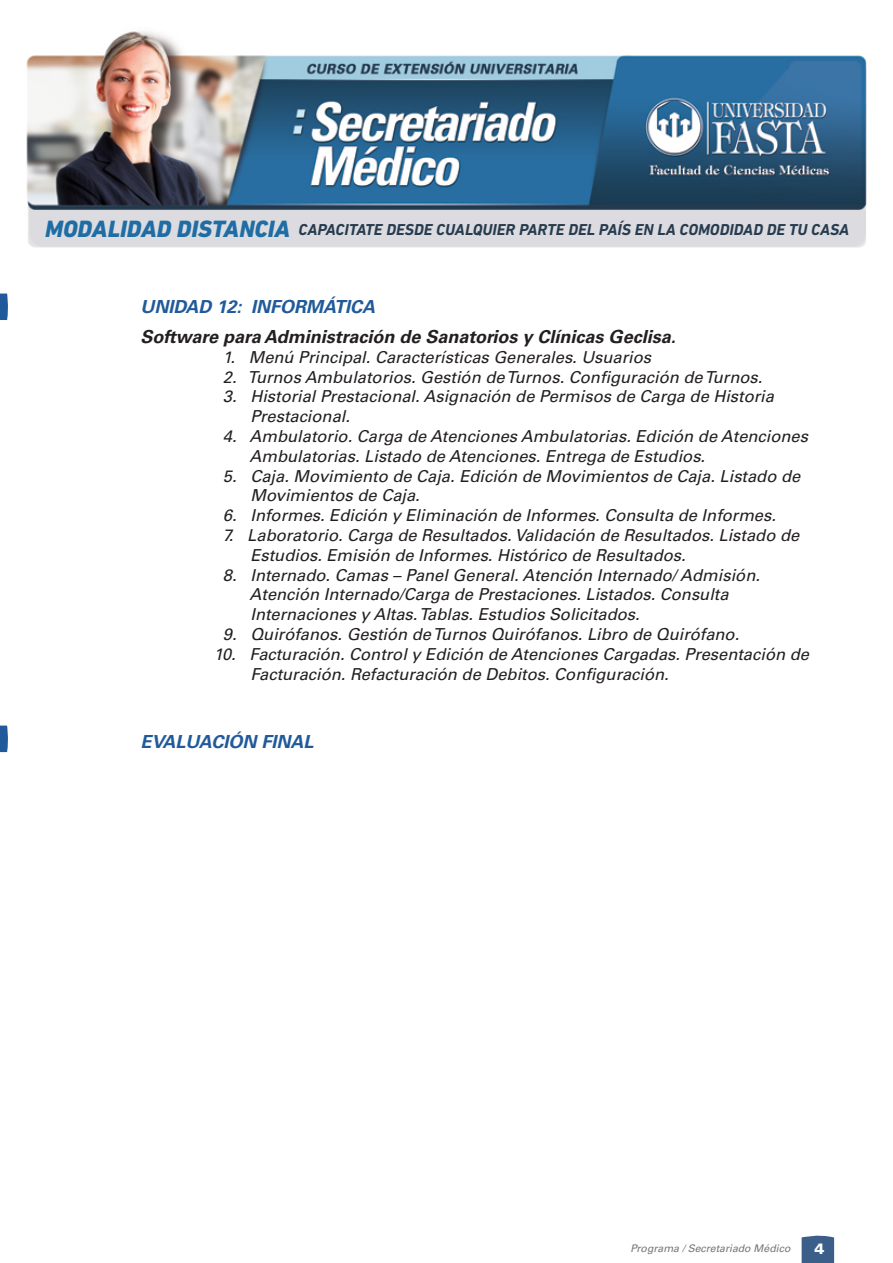
<style>
.page{position:relative;width:893px;height:1263px;background:#fff}
.page>*{position:absolute;margin:0;border:0;box-sizing:border-box;transform-origin:0 0}
.t1{font:italic 700 18px "Univers LT Std";color:#231f20}
.t2{font:italic 700 18px "Univers LT Std";color:#215a9a}
.t3{font:italic 16.5px/19.8px "Univers LT Std";color:#231f20}
.t4{font:italic 700 16.05px "DIN Next LT Pro";color:#273c4f}
.t5{font:900 15px "Univers LT Std";color:#fff}
.t6{font:italic 10.5px "Univers LT Std";color:#74777b}
.s1{font-weight:800;font-size:24px;color:#1e6da4}
</style>
<div class="page">
<svg style="left:0;top:293px;width:8px;height:27px"></svg>
<svg style="left:801px;top:1235px;width:33px;height:28px"></svg>
<svg style="left:0;top:725px;width:8px;height:27px"></svg>
<img style="left:26px;top:31px;width:841px;height:217px">
<div style="left:29px;top:210px;width:837px;height:37px;background:#dcdbe0"></div>
<p class="t4" style="left:45px;top:220px;width:805px"><span class="s1">MODALIDAD DISTANCIA</span> CAPACITATE DESDE CUALQUIER PARTE DEL PAÍS EN LA COMODIDAD DE TU CASA</p>
<p class="t2" style="left:140px;top:296px;width:236px">UNIDAD 12: INFORMÁTICA</p>
<p class="t1" style="left:140px;top:326px;width:537px">Software para Administración de Sanatorios y Clínicas Geclisa.</p>
<p class="t3" style="left:223px;top:347px;width:430px">1. Menú Principal. Características Generales. Usuarios</p>
<p class="t3" style="left:223px;top:367px;width:541px">2. Turnos Ambulatorios. Gestión de Turnos. Configuración de Turnos.</p>
<p class="t3" style="left:250px;top:387px;width:525px;text-indent:-28px">3. Historial Prestacional. Asignación de Permisos de Carga de Historia<br>Prestacional.</p>
<p class="t3" style="left:250px;top:427px;width:560px;text-indent:-27px">4. Ambulatorio. Carga de Atenciones Ambulatorias. Edición de Atenciones<br>Ambulatorias. Listado de Atenciones. Entrega de Estudios.</p>
<p class="t3" style="left:250px;top:466px;width:551px;text-indent:-28px">5. Caja. Movimiento de Caja. Edición de Movimientos de Caja. Listado de<br>Movimientos de Caja.</p>
<p class="t3" style="left:223px;top:506px;width:554px">6. Informes. Edición y Eliminación de Informes. Consulta de Informes.</p>
<p class="t3" style="left:250px;top:526px;width:550px;text-indent:-28px">7. Laboratorio. Carga de Resultados. Validación de Resultados. Listado de<br>Estudios. Emisión de Informes. Histórico de Resultados.</p>
<p class="t3" style="left:250px;top:565px;width:512px;text-indent:-27px">8. Internado. Camas – Panel General. Atención Internado/ Admisión.<br>Atención Internado/Carga de Prestaciones. Listados. Consulta<br>Internaciones y Altas. Tablas. Estudios Solicitados.</p>
<p class="t3" style="left:223px;top:625px;width:518px">9. Quirófanos. Gestión de Turnos Quirófanos. Libro de Quirófano.</p>
<p class="t3" style="left:250px;top:644px;width:560px;text-indent:-37px">10. Facturación. Control y Edición de Atenciones Cargadas. Presentación de<br>Facturación. Refacturación de Debitos. Configuración.</p>
<p class="t2" style="left:140px;top:731px;width:175px">EVALUACIÓN FINAL</p>
<p class="t6" style="left:630px;top:1242px;width:162px">Programa / Secretariado Médico</p>
<p class="t5" style="left:814px;top:1239px;width:12px">4</p>
</div>
